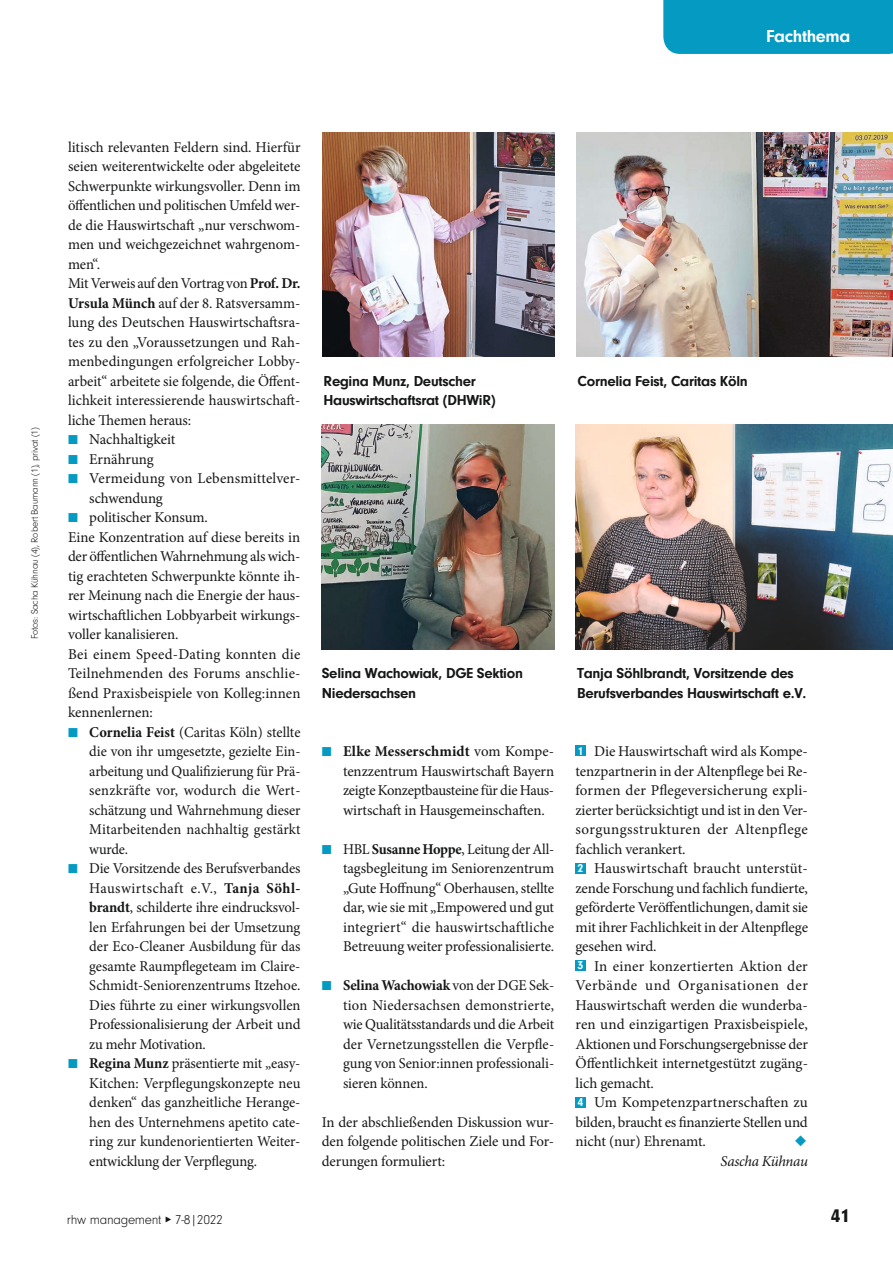
<style>
.page{position:relative;width:893px;height:1263px;background:#fff}
.page>*{position:absolute;margin:0;border:0;box-sizing:border-box;transform-origin:0 0}
.t1{font:900 19.5px "Neuzeit Gro Con";color:#151616}
.t2{font:700 18px "Neuzeit Gro";letter-spacing:-.02em;color:#fff}
.t3{font:15px/19.5px "Minion Pro";letter-spacing:-.005em;color:#151616;text-align:justify}
.t4{font:15px/19.5px "Minion Pro";letter-spacing:-.005em;color:#151616;text-align:justify;scale:.96 1}
.t5{font:700 15px/19.5px "Neuzeit Gro";letter-spacing:-.02em;color:#151616}
.t6{font:15px "Minion Pro";letter-spacing:.015em;color:#151616}
.t7{font:15px "Minion Pro";letter-spacing:.015em;color:#151616;scale:.96 1}
.t8{font:15px "Minion Pro";letter-spacing:.03em;color:#151616}
.t9{font:italic 15px "Minion Pro";letter-spacing:-.02em;color:#151616}
.t10{font:300 13.5px "Neuzeit Gro";letter-spacing:-.02em;color:#151616}
.t11{font:700 11.7px "Neuzeit Gro";color:#fff}
.t12{font:300 9.75px "Neuzeit Gro";letter-spacing:-.02em;color:#151616}
.s1{font-weight:700}
.s2{font-family:"All You Need";color:#049ac1}
</style>
<div class="page">
<div style="left:663px;top:0;width:230px;height:54px;background:#049ac1"></div>
<img style="left:322px;top:132px;width:233px;height:224px">
<img style="left:322px;top:424px;width:233px;height:225px">
<img style="left:576px;top:132px;width:317px;height:224px">
<img style="left:575px;top:425px;width:318px;height:224px">
<div style="left:575px;top:746px;width:11px;height:10px;background:#049ac1"></div>
<div style="left:575px;top:1097px;width:11px;height:10px;background:#049ac1"></div>
<div style="left:575px;top:960px;width:11px;height:11px;background:#049ac1"></div>
<div style="left:575px;top:863px;width:11px;height:10px;background:#049ac1"></div>
<p class="t2" style="left:766px;top:26px;width:86px">Fachthema</p>
<p class="t12" style="left:29px;top:639px;width:213px;rotate:-90deg">Fotos: Sacha Kühnau (4), Robert Baumann (1), privat (1)</p>
<p class="t3" style="left:68px;top:137px;width:234px">litisch relevanten Feldern sind. Hierfür</p>
<p class="t3" style="left:68px;top:157px;width:234px">seien weiterentwickelte oder abgeleitete</p>
<p class="t3" style="left:68px;top:176px;width:234px">Schwerpunkte wirkungsvoller. Denn im</p>
<p class="t3" style="left:68px;top:196px;width:234px">öffentlichen und politischen Umfeld wer-</p>
<p class="t3" style="left:68px;top:215px;width:234px">de die Hauswirtschaft „nur verschwom-</p>
<p class="t3" style="left:68px;top:235px;width:234px">men und weichgezeichnet wahrgenom-</p>
<p class="t3" style="left:68px;top:254px;width:34px">men“.</p>
<p class="t3" style="left:68px;top:274px;width:234px">Mit Verweis auf den Vortrag von <span class="s1">Prof. Dr.</span></p>
<p class="t3" style="left:68px;top:293px;width:234px"><span class="s1">Ursula Münch</span> auf der 8. Ratsversamm-</p>
<p class="t3" style="left:68px;top:313px;width:234px">lung des Deutschen Hauswirtschaftsra-</p>
<p class="t3" style="left:68px;top:332px;width:234px">tes zu den „Voraussetzungen und Rah-</p>
<p class="t3" style="left:68px;top:352px;width:234px">menbedingungen erfolgreicher Lobby-</p>
<p class="t3" style="left:68px;top:371px;width:234px">arbeit“ arbeitete sie folgende, die Öffent-</p>
<p class="t3" style="left:68px;top:391px;width:234px">lichkeit interessierende hauswirtschaft-</p>
<p class="t3" style="left:68px;top:410px;width:125px">liche Themen heraus:</p>
<p class="t3" style="left:68px;top:430px;width:109px"><span class="s2">t</span> Nachhaltigkeit</p>
<p class="t3" style="left:68px;top:449px;width:87px"><span class="s2">t</span> Ernährung</p>
<p class="t3" style="left:68px;top:469px;width:234px"><span class="s2">t</span> Vermeidung von Lebensmittelver-</p>
<p class="t3" style="left:89px;top:488px;width:75px">schwendung</p>
<p class="t3" style="left:68px;top:508px;width:141px"><span class="s2">t</span> politischer Konsum.</p>
<p class="t3" style="left:68px;top:527px;width:234px">Eine Konzentration auf diese bereits in</p>
<p class="t3" style="left:68px;top:547px;width:234px">der öffentlichen Wahrnehmung als wich-</p>
<p class="t3" style="left:68px;top:566px;width:234px">tig erachteten Schwerpunkte könnte ih-</p>
<p class="t3" style="left:68px;top:586px;width:234px">rer Meinung nach die Energie der haus-</p>
<p class="t3" style="left:68px;top:605px;width:234px">wirtschaftlichen Lobbyarbeit wirkungs-</p>
<p class="t3" style="left:68px;top:625px;width:112px">voller kanalisieren.</p>
<p class="t6" style="left:68px;top:644px;width:234px">Bei einem Speed-Dating konnten die</p>
<p class="t6" style="left:68px;top:663px;width:234px">Teilnehmenden des Forums anschlie-</p>
<p class="t3" style="left:68px;top:683px;width:234px">ßend Praxisbeispiele von Kolleg:innen</p>
<p class="t3" style="left:68px;top:703px;width:86px">kennenlernen:</p>
<p class="t4" style="left:68px;top:722px;width:244px"><span class="s2">t</span> <span class="s1">Cornelia Feist</span> (Caritas Köln) stellte</p>
<p class="t4" style="left:89px;top:742px;width:221px">die von ihr umgesetzte, gezielte Ein-</p>
<p class="t4" style="left:89px;top:761px;width:221px">arbeitung und Qualifizierung für Prä-</p>
<p class="t7" style="left:89px;top:780px;width:221px">senzkräfte vor, wodurch die Wert-</p>
<p class="t4" style="left:89px;top:800px;width:221px">schätzung und Wahrnehmung dieser</p>
<p class="t4" style="left:89px;top:820px;width:221px">Mitarbeitenden nachhaltig gestärkt</p>
<p class="t4" style="left:89px;top:839px;width:42px">wurde.</p>
<p class="t3" style="left:68px;top:859px;width:234px"><span class="s2">t</span> Die Vorsitzende des Berufsverbandes</p>
<p class="t8" style="left:89px;top:878px;width:213px">Hauswirtschaft e.V., <span class="s1">Tanja Söhl-</span></p>
<p class="t3" style="left:89px;top:898px;width:213px"><span class="s1">brandt</span>, schilderte ihre eindrucksvol-</p>
<p class="t3" style="left:89px;top:917px;width:213px">len Erfahrungen bei der Umsetzung</p>
<p class="t3" style="left:89px;top:937px;width:213px">der Eco-Cleaner Ausbildung für das</p>
<p class="t3" style="left:89px;top:956px;width:213px">gesamte Raumpflegeteam im Claire-</p>
<p class="t3" style="left:89px;top:976px;width:213px">Schmidt-Seniorenzentrums Itzehoe.</p>
<p class="t3" style="left:89px;top:995px;width:213px">Dies führte zu einer wirkungsvollen</p>
<p class="t3" style="left:89px;top:1015px;width:213px">Professionalisierung der Arbeit und</p>
<p class="t3" style="left:89px;top:1034px;width:118px">zu mehr Motivation.</p>
<p class="t3" style="left:68px;top:1054px;width:234px"><span class="s2">t</span> <span class="s1">Regina Munz</span> präsentierte mit „easy-</p>
<p class="t3" style="left:89px;top:1073px;width:213px">Kitchen: Verpflegungskonzepte neu</p>
<p class="t3" style="left:89px;top:1093px;width:213px">denken“ das ganzheitliche Herange-</p>
<p class="t3" style="left:89px;top:1112px;width:213px">hen des Unternehmens apetito cate-</p>
<p class="t3" style="left:89px;top:1132px;width:213px">ring zur kundenorientierten Weiter-</p>
<p class="t3" style="left:89px;top:1151px;width:169px">entwicklung der Verpflegung.</p>
<p class="t10" style="left:67px;top:1212px;width:158px">rhw management ▸ 7-8|2022</p>
<p class="t5" style="left:324px;top:371px;width:174px">Regina Munz, Deutscher<br>Hauswirtschaftsrat (DHWiR)</p>
<p class="t5" style="left:578px;top:371px;width:172px">Cornelia Feist, Caritas Köln</p>
<p class="t5" style="left:322px;top:663px;width:203px">Selina Wachowiak, DGE Sektion<br>Niedersachsen</p>
<p class="t3" style="left:343px;top:742px;width:213px;text-indent:-21px"><span class="s2">t</span> <span class="s1">Elke Messerschmidt</span> vom Kompe&shy;tenzzentrum Hauswirtschaft Bayern zeigte Konzeptbausteine für die Haus&shy;wirtschaft in Hausgemeinschaften.</p>
<p class="t4" style="left:343px;top:839px;width:222px;text-indent:-21px"><span class="s2">t</span> HBL <span class="s1">Susanne Hoppe</span>, Leitung der All&shy;tagsbegleitung im Seniorenzentrum „Gute Hoffnung“ Oberhausen, stellte dar, wie sie mit „Empowered und gut integriert“ die hauswirtschaftliche Betreuung weiter professionalisierte.</p>
<p class="t3" style="left:343px;top:976px;width:213px;text-indent:-21px"><span class="s2">t</span> <span class="s1">Selina Wachowiak</span> von der DGE Sek&shy;tion Niedersachsen demonstrierte, wie Qualitätsstandards und die Arbeit der Vernetzungsstellen die Verpfle&shy;gung von Senior:innen professionali&shy;sieren können.</p>
<p class="t3" style="left:322px;top:1112px;width:234px">In der abschließenden Diskussion wur&shy;den folgende politischen Ziele und For&shy;derungen formuliert:</p>
<p class="t5" style="left:577px;top:663px;width:231px">Tanja Söhlbrandt, Vorsitzende des<br>Berufsverbandes Hauswirtschaft e.V.</p>
<p class="t3" style="left:575px;top:742px;width:234px;text-indent:19px">Die Hauswirtschaft wird als Kompe&shy;tenzpartnerin in der Altenpflege bei Re&shy;formen der Pflegeversicherung expli&shy;zierter berücksichtigt und ist in den Ver&shy;sorgungsstrukturen der Altenpflege fachlich verankert.</p>
<p class="t3" style="left:575px;top:859px;width:234px;text-indent:19px">Hauswirtschaft braucht unterstüt&shy;zende Forschung und fachlich fundierte, geförderte Veröffentlichungen, damit sie mit ihrer Fachlichkeit in der Altenpflege gesehen wird.</p>
<p class="t3" style="left:575px;top:956px;width:234px;text-indent:19px">In einer konzertierten Aktion der Verbände und Organisationen der Hauswirtschaft werden die wunderba&shy;ren und einzigartigen Praxisbeispiele, Aktionen und Forschungsergebnisse der Öffentlichkeit internetgestützt zugäng&shy;lich gemacht.</p>
<p class="t3" style="left:575px;top:1093px;width:234px;text-indent:19px">Um Kompetenzpartnerschaften zu bilden, braucht es finanzierte Stellen und nicht (nur) Ehrenamt.</p>
<p class="t9" style="left:721px;top:1150px;width:89px">Sascha Kühnau</p>
<p class="t11" style="left:578px;top:744px;width:7px">1</p>
<p class="t11" style="left:578px;top:861px;width:7px">2</p>
<p class="t11" style="left:578px;top:959px;width:7px">3</p>
<p class="t11" style="left:578px;top:1095px;width:7px">4</p>
<h1 class="t1" style="left:831px;top:1204px;width:21px">41</h1>
</div>
